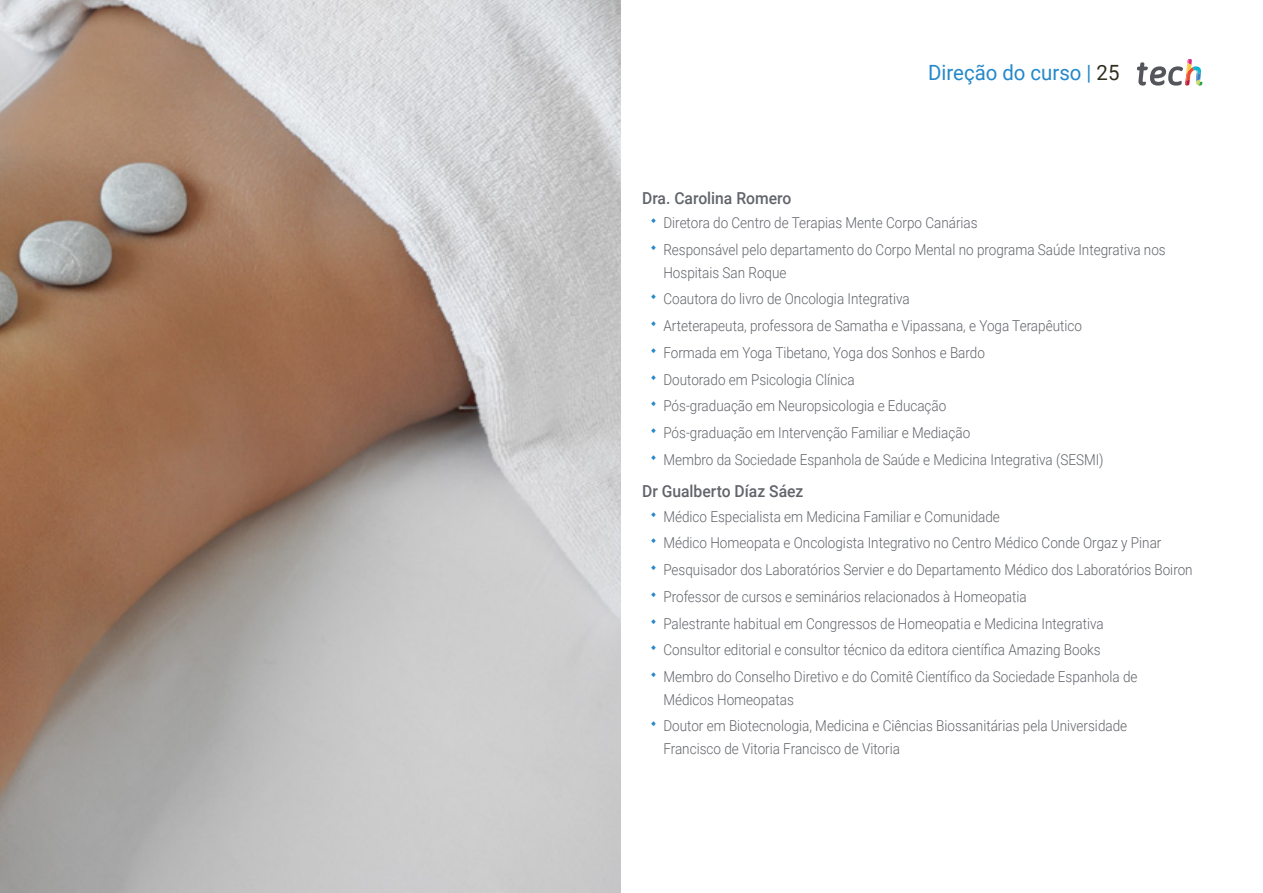
<style>
.page{position:relative;width:1263px;height:893px;background:#fff}
.page>*{position:absolute;margin:0;border:0;box-sizing:border-box;transform-origin:0 0}
.t1{font:21px "Roboto";color:#2488c9}
.t2{font:500 16.5px "Roboto";color:#61646a;scale:.95 1}
.t3{font:300 15px/26.7px "Roboto";color:#61646a;scale:.9 1}
.s1{color:#312e20}
</style>
<div class="page">
<svg style="left:1137px;top:59px;width:65px;height:27px"></svg>
<img style="left:0;top:0;width:621px;height:893px">
<h1 class="t1" style="left:928px;top:57px;width:193px">Direção do curso | <span class="s1">25</span></h1>
<p class="t2" style="left:642px;top:186px;width:158px">Dra. Carolina Romero</p>
<p class="t3" style="left:663px;top:209px;width:560px">Diretora do Centro de Terapias Mente Corpo Canárias<br>Responsável pelo departamento do Corpo Mental no programa Saúde Integrativa nos</p>
<p class="t3" style="left:663px;top:258px;width:491px">Hospitais San Roque<br>Coautora do livro de Oncologia Integrativa<br>Arteterapeuta, professora de Samatha e Vipassana, e Yoga Terapêutico Formada em Yoga Tibetano, Yoga dos Sonhos e Bardo<br>Doutorado em Psicologia Clínica<br>Pós-graduação em Neuropsicologia e Educação<br>Pós-graduação em Intervenção Familiar e Mediação<br>Membro da Sociedade Espanhola de Saúde e Medicina Integrativa (SESMI)</p>
<p class="t2" style="left:642px;top:479px;width:171px">Dr Gualberto Díaz Sáez</p>
<p class="t3" style="left:663px;top:502px;width:590px">Médico Especialista em Medicina Familiar e Comunidade<br>Médico Homeopata e Oncologista Integrativo no Centro Médico Conde Orgaz y Pinar Pesquisador dos Laboratórios Servier e do Departamento Médico dos Laboratórios Boiron Professor de cursos e seminários relacionados à Homeopatia<br>Palestrante habitual em Congressos de Homeopatia e Medicina Integrativa<br>Consultor editorial e consultor técnico da editora científica Amazing Books<br>Membro do Conselho Diretivo e do Comitê Científico da Sociedade Espanhola de</p>
<p class="t3" style="left:663px;top:685px;width:517px">Médicos Homeopatas<br>Doutor em Biotecnologia, Medicina e Ciências Biossanitárias pela Universidade</p>
<p class="t3" style="left:663px;top:735px;width:264px">Francisco de Vitoria Francisco de Vitoria</p>
</div>
